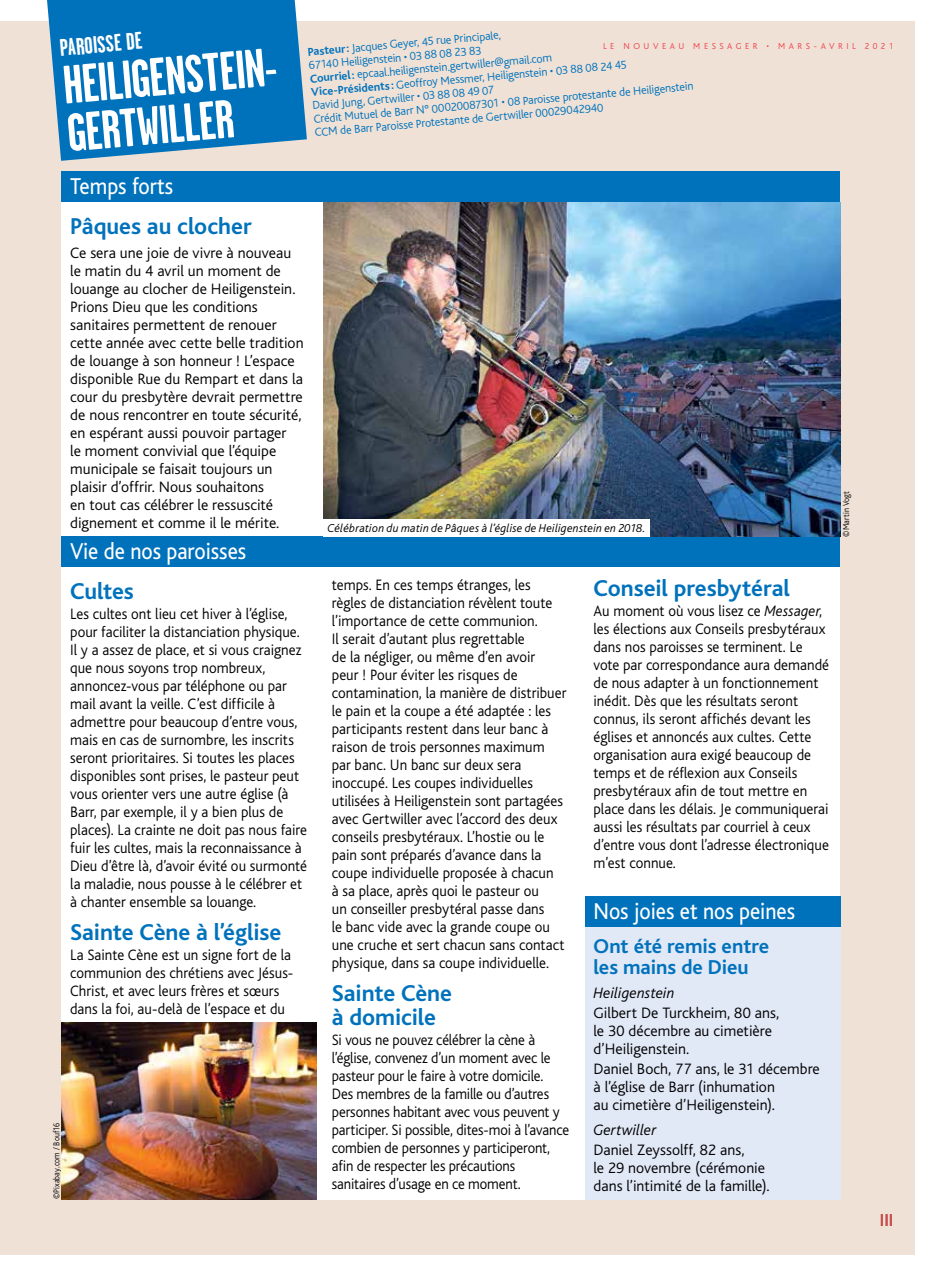
<style>
.page{position:relative;width:936px;height:1276px;background:#fff}
.page>*{position:absolute;margin:0;border:0;box-sizing:border-box;transform-origin:0 0}
.t1{font:700 54px/48px "Garage Gothic";color:#fff}
.t2{font:700 24px/24px "Bliss";letter-spacing:-.005em;color:#0072bc}
.t3{font:24px "Bliss";color:#fff;scale:.9 1}
.t4{font:700 24px "Garage Gothic";color:#fff}
.t5{font:700 21px/21px "Bliss";letter-spacing:-.005em;color:#0072bc}
.t6{font:500 18px "Bliss";color:#c8514e}
.t7{font:300 15.75px/18px "Bliss";color:#000;scale:.95 1}
.t8{font:300 15.75px/18px "Bliss";color:#000}
.t9{font:300 15.75px/18px "Bliss";color:#000;scale:.93 1}
.t10{font:italic 300 15.75px "Bliss";letter-spacing:.01em;color:#000}
.t11{font:300 12px/13.5px "Bliss";color:#0072bc}
.t12{font:italic 300 12px "Bliss";letter-spacing:.02em;color:#000}
.t13{font:300 9px "Bliss";letter-spacing:.39em;color:#ef404a}
.t14{font:300 9px "Bliss";letter-spacing:.02em;color:#000;scale:.88 1}
.s1{font-weight:700}
.s2{font-style:italic}
</style>
<div class="page">
<div style="left:0;top:21px;width:914px;height:1233px;background:#efe1d6"></div>
<svg style="left:47px;top:0;width:260px;height:161px;background:#1b7fbf"></svg>
<div style="left:62px;top:171px;width:778px;height:366px;background:#fff"></div>
<div style="left:62px;top:171px;width:778px;height:31px;background:#0072bc"></div>
<div style="left:62px;top:537px;width:778px;height:662px;background:#fff"></div>
<div style="left:62px;top:537px;width:778px;height:30px;background:#0072bc"></div>
<div style="left:585px;top:896px;width:255px;height:303px;background:#e1e8f6"></div>
<div style="left:585px;top:896px;width:255px;height:30px;background:#0072bc"></div>
<img style="left:323px;top:202px;width:517px;height:335px">
<img style="left:62px;top:1022px;width:255px;height:177px">
<div style="left:323px;top:519px;width:327px;height:18px;background:#fff"></div>
<p class="t11" style="left:307px;top:45px;width:382px;rotate:-5deg"><span class="s1">Pasteur:</span> Jacques Geyer, 45 rue Principale,<br>67140 Heiligenstein • 03 88 08 23 83<br><span class="s1">Courriel:</span> epcaal.heiligenstein.gertwiller@gmail.com<br><span class="s1">Vice-Présidents:</span> Geoffroy Messmer, Heiligenstein • 03 88 08 24 45<br>David Jung, Gertwiller • 03 88 08 49 07<br>Crédit Mutuel de Barr N° 00020087301 • 08 Paroisse protestante de Heiligenstein CCM de Barr Paroisse Protestante de Gertwiller 00029042940</p>
<h2 class="t4" style="left:59px;top:35px;width:84px;rotate:-5deg">PAROISSE DE</h2>
<p class="t13" style="left:603px;top:42px;width:292px">LE NOUVEAU MESSAGER • MARS-AVRIL 2021</p>
<h1 class="t1" style="left:61px;top:62px;width:231px;rotate:-5deg">HEILIGENSTEIN-<br>GERTWILLER</h1>
<h2 class="t3" style="left:70px;top:173px;width:116px">Temps forts</h2>
<h2 class="t2" style="left:70px;top:214px;width:183px">Pâques au clocher</h2>
<p class="t8" style="left:70px;top:244px;width:235px">Ce sera une joie de vivre à nouveau le matin du 4 avril un moment de louange au clocher de Heiligenstein.<br>Prions Dieu que les conditions sanitaires permettent de renouer cette année avec cette belle tradition de louange à son honneur ! L’espace disponible Rue du Rempart et dans la cour du presbytère devrait permettre de nous rencontrer en toute sécurité, en espérant aussi pouvoir partager<br>le moment convivial que l’équipe municipale se faisait toujours un plaisir d’offrir. Nous souhaitons<br>en tout cas célébrer le ressuscité dignement et comme il le mérite.</p>
<h2 class="t3" style="left:70px;top:539px;width:197px">Vie de nos paroisses</h2>
<h2 class="t2" style="left:70px;top:580px;width:65px">Cultes</h2>
<p class="t7" style="left:70px;top:605px;width:251px">Les cultes ont lieu cet hiver à l’église, pour faciliter la distanciation physique.<br>Il y a assez de place, et si vous craignez que nous soyons trop nombreux, annoncez-vous par téléphone ou par mail avant la veille. C’est difficile à admettre pour beaucoup d’entre vous, mais en cas de surnombre, les inscrits seront prioritaires. Si toutes les places disponibles sont prises, le pasteur peut vous orienter vers une autre église (à Barr, par exemple, il y a bien plus de places). La crainte ne doit pas nous faire fuir les cultes, mais la reconnaissance à Dieu d’être là, d’avoir évité ou surmonté la maladie, nous pousse à le célébrer et à chanter ensemble sa louange.</p>
<h2 class="t2" style="left:70px;top:920px;width:213px">Sainte Cène à l’église</h2>
<p class="t7" style="left:70px;top:946px;width:236px">La Sainte Cène est un signe fort de la communion des chrétiens avec Jésus-Christ, et avec leurs frères et sœurs dans la foi, au-delà de l’espace et du</p>
<p class="t14" style="left:841px;top:537px;width:54px;rotate:-90deg">©Martin Vogt</p>
<p class="t12" style="left:327px;top:522px;width:320px">Célébration du matin de Pâques à l’église de Heiligenstein en 2018.</p>
<p class="t7" style="left:332px;top:576px;width:248px">temps. En ces temps étranges, les règles de distanciation révèlent toute l’importance de cette communion.<br>Il serait d’autant plus regrettable<br>de la négliger, ou même d’en avoir<br>peur ! Pour éviter les risques de contamination, la manière de distribuer le pain et la coupe a été adaptée : les participants restent dans leur banc à raison de trois personnes maximum par banc. Un banc sur deux sera inoccupé. Les coupes individuelles utilisées à Heiligenstein sont partagées avec Gertwiller avec l’accord des deux conseils presbytéraux. L’hostie ou le pain sont préparés d’avance dans la coupe individuelle proposée à chacun<br>à sa place, après quoi le pasteur ou<br>un conseiller presbytéral passe dans<br>le banc vide avec la grande coupe ou une cruche et sert chacun sans contact physique, dans sa coupe individuelle.</p>
<h2 class="t2" style="left:332px;top:981px;width:122px">Sainte Cène à domicile</h2>
<p class="t9" style="left:332px;top:1031px;width:257px">Si vous ne pouvez célébrer la cène à l’église, convenez d’un moment avec le pasteur pour le faire à votre domicile.<br>Des membres de la famille ou d’autres personnes habitant avec vous peuvent y participer. Si possible, dites-moi à l’avance combien de personnes y participeront, afin de respecter les précautions sanitaires d’usage en ce moment.</p>
<h2 class="t2" style="left:593px;top:577px;width:198px">Conseil presbytéral</h2>
<p class="t7" style="left:593px;top:602px;width:249px">Au moment où vous lisez ce <span class="s2">Messager</span>, les élections aux Conseils presbytéraux dans nos paroisses se terminent. Le vote par correspondance aura demandé de nous adapter à un fonctionnement inédit. Dès que les résultats seront connus, ils seront affichés devant les églises et annoncés aux cultes. Cette organisation aura exigé beaucoup de temps et de réflexion aux Conseils presbytéraux afin de tout mettre en place dans les délais. Je communiquerai aussi les résultats par courriel à ceux d’entre vous dont l’adresse électronique m’est connue.</p>
<h2 class="t3" style="left:593px;top:898px;width:226px">Nos joies et nos peines</h2>
<h3 class="t5" style="left:593px;top:935px;width:177px">Ont été remis entre les mains de Dieu</h3>
<p class="t10" style="left:593px;top:985px;width:82px">Heiligenstein</p>
<p class="t8" style="left:593px;top:1004px;width:187px">Gilbert De Turckheim, 80 ans, le 30 décembre au cimetière d’Heiligenstein.</p>
<p class="t8" style="left:593px;top:1060px;width:228px">Daniel Boch, 77 ans, le 31 décembre à l’église de Barr (inhumation<br>au cimetière d’Heiligenstein).</p>
<p class="t10" style="left:593px;top:1121px;width:64px">Gertwiller</p>
<p class="t8" style="left:593px;top:1141px;width:178px">Daniel Zeyssolff, 82 ans,<br>le 29 novembre (cérémonie dans l’intimité de la famille).</p>
<p class="t14" style="left:52px;top:1199px;width:89px;rotate:-90deg">©Pixabay.com / Bouf16</p>
<p class="t6" style="left:879px;top:1210px;width:15px">III</p>
</div>
